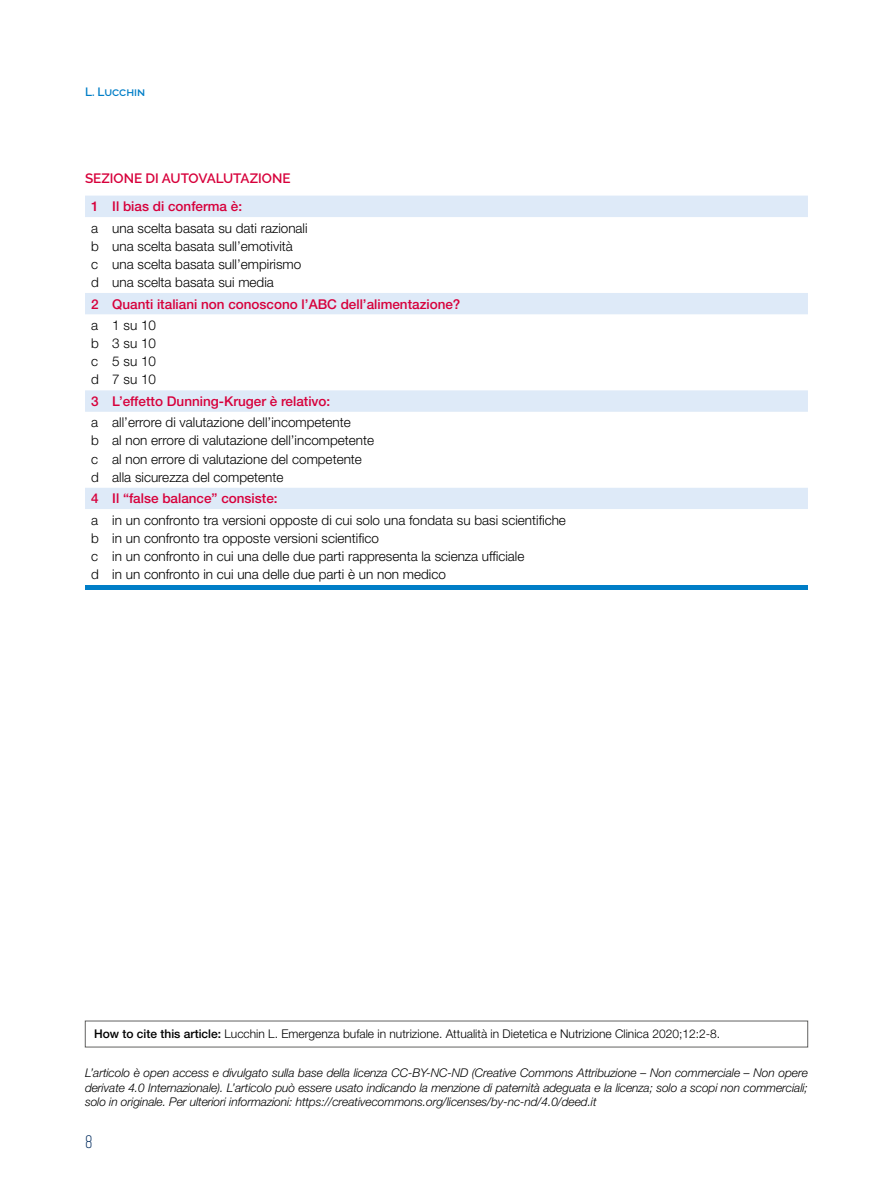
<style>
.page{position:relative;width:893px;height:1191px;background:#fff}
.page>*{position:absolute;margin:0;border:0;box-sizing:border-box;transform-origin:0 0}
.t1{font:300 18px "Rift Soft";color:#002b5e}
.t2{font:300 13.5px/18px "Helvetica Neue LT Std";color:#000}
.t3{font:500 13.5px "Helvetica Neue LT Std";color:#d7003b}
.t4{font:600 13.5px "Raleway";color:#d7003b}
.t5{font:italic 300 12px/14.4px "Helvetica Neue LT Std";letter-spacing:-.01em;color:#000;text-align:justify}
.t6{font:300 12px "Helvetica Neue LT Std";color:#000}
.t7{font:600 12px "Raleway";color:#007ec7}
.s1{font-weight:500}
</style>
<div class="page">
<div style="left:85px;top:196px;width:723px;height:21px;background:#deeaf8"></div>
<svg style="left:85px;top:293px;width:723px;height:216px"></svg>
<hr style="left:85px;top:585px;width:723px;height:4px;background:#007ec7">
<p class="t7" style="left:85px;top:85px;width:62px">L. Lucchin</p>
<p class="t4" style="left:85px;top:170px;width:207px">SEZIONE DI AUTOVALUTAZIONE</p>
<p class="t3" style="left:91px;top:198px;width:153px">1 Il bias di conferma è:</p>
<p class="t2" style="left:91px;top:219px;width:218px">a una scelta basata su dati razionali b una scelta basata sull’emotività<br>c una scelta basata sull’empirismo d una scelta basata sui media</p>
<p class="t3" style="left:91px;top:296px;width:371px">2 Quanti italiani non conoscono l’ABC dell’alimentazione?</p>
<p class="t2" style="left:91px;top:316px;width:67px;text-align:justify">a 1 su 10 b 3 su 10 c 5 su 10 d 7 su 10</p>
<p class="t3" style="left:91px;top:393px;width:241px">3 L’effetto Dunning-Kruger è relativo:</p>
<p class="t2" style="left:91px;top:413px;width:285px">a all’errore di valutazione dell’incompetente<br>b al non errore di valutazione dell’incompetente c al non errore di valutazione del competente<br>d alla sicurezza del competente</p>
<p class="t3" style="left:91px;top:490px;width:188px">4 Il “false balance” consiste:</p>
<p class="t2" style="left:91px;top:511px;width:476px">a in un confronto tra versioni opposte di cui solo una fondata su basi scientifiche b in un confronto tra opposte versioni scientifico<br>c in un confronto in cui una delle due parti rappresenta la scienza ufficiale<br>d in un confronto in cui una delle due parti è un non medico</p>
<p class="t6" style="left:94px;top:1026px;width:628px"><span class="s1">How to cite this article:</span> Lucchin L. Emergenza bufale in nutrizione. Attualità in Dietetica e Nutrizione Clinica 2020;12:2-8.</p>
<p class="t5" style="left:85px;top:1065px;width:724px">L’articolo è open access e divulgato sulla base della licenza CC-BY-NC-ND (Creative Commons Attribuzione – Non commerciale – Non opere derivate 4.0 Internazionale). L’articolo può essere usato indicando la menzione di paternità adeguata e la licenza; solo a scopi non commerciali; solo in originale. Per ulteriori informazioni: https://creativecommons.org/licenses/by-nc-nd/4.0/deed.it</p>
<h1 class="t1" style="left:85px;top:1129px;width:9px">8</h1>
</div>
